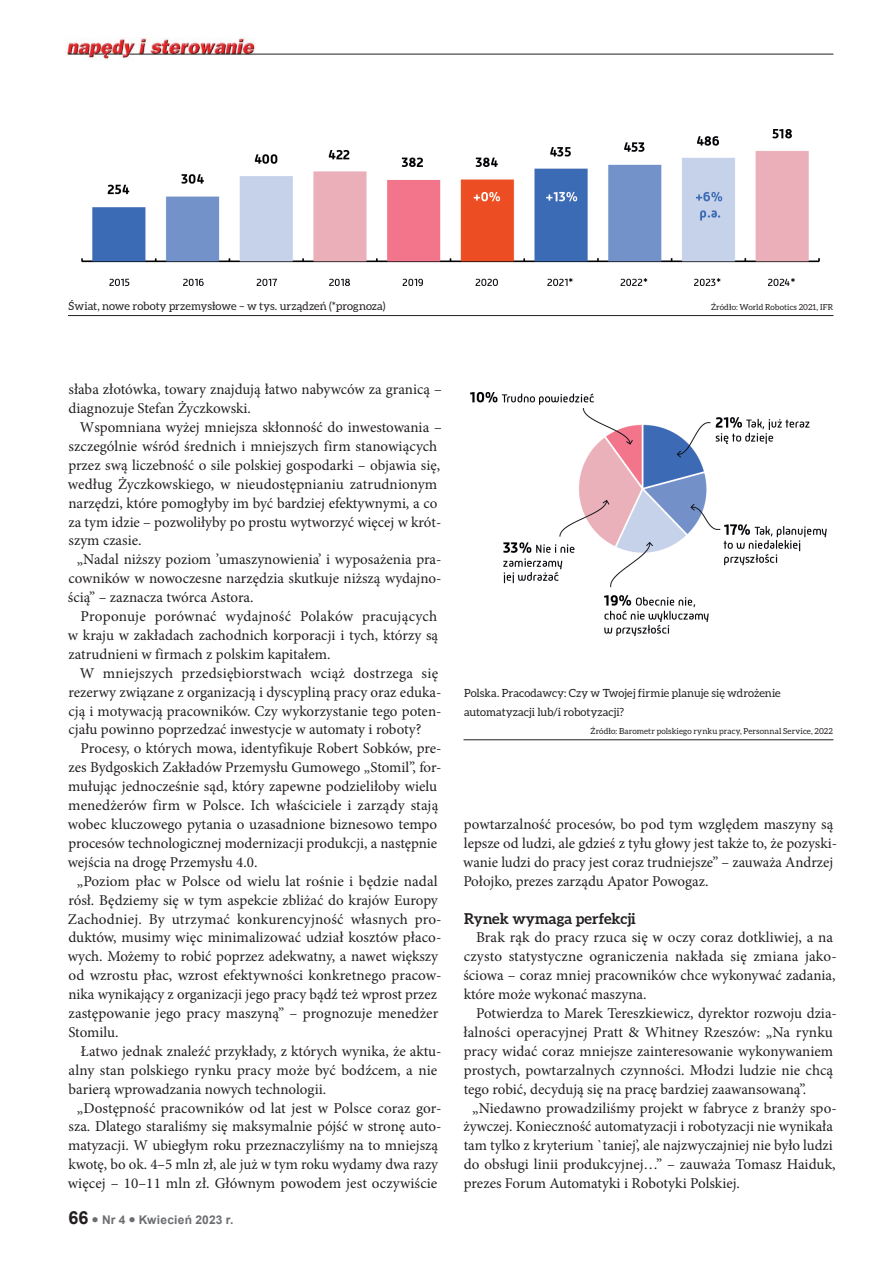
<style>
.page{position:relative;width:893px;height:1263px;background:#fff}
.page>*{position:absolute;margin:0;border:0;box-sizing:border-box;transform-origin:0 0}
.t1{font:15px/18.9px "Minion Pro";color:#231f20}
.t2{font:700 15px "Aleo";letter-spacing:.005em;color:#231f20}
.t3{font:700 12px "Arial";letter-spacing:.015em;color:#6c6d70}
.t4{font:11.25px/18.9px "Aleo";color:#231f20}
.t5{font:8.25px "Aleo";letter-spacing:.01em;color:#231f20}
.s1{font-size:18px;color:#231f20}
</style>
<div class="page">
<img style="left:66px;top:38px;width:191px;height:21px">
<hr style="left:129px;top:54px;width:704px;height:1px;background:#231f20">
<svg style="left:68px;top:54px;width:55px;height:1px"></svg>
<img style="left:470px;top:393px;width:357px;height:243px">
<hr style="left:463px;top:739px;width:370px;height:1px;background:#231f20">
<img style="left:82px;top:130px;width:738px;height:156px">
<hr style="left:68px;top:315px;width:765px;height:1px;background:#231f20">
<p class="t4" style="left:69px;top:297px;width:319px">Świat, nowe roboty przemysłowe – w tys. urządzeń (*prognoza)</p>
<p class="t5" style="left:711px;top:303px;width:124px">Źródło: World Robotics 2021, IFR</p>
<p class="t1" style="left:68px;top:380px;width:375px">słaba złotówka, towary znajdują łatwo nabywców za granicą – diagnozuje Stefan Życzkowski.</p>
<p class="t1" style="left:80px;top:418px;width:363px">Wspomniana wyżej mniejsza skłonność do inwestowania –</p>
<p class="t1" style="left:69px;top:437px;width:370px">szczególnie wśród średnich i mniejszych firm stanowiących</p>
<p class="t1" style="left:68px;top:456px;width:373px">przez swą liczebność o sile polskiej gospodarki – objawia się,</p>
<p class="t1" style="left:68px;top:475px;width:371px">według Życzkowskiego, w nieudostępnianiu zatrudnionym</p>
<p class="t1" style="left:68px;top:493px;width:370px">narzędzi, które pomogłyby im być bardziej efektywnymi, a co</p>
<p class="t1" style="left:69px;top:512px;width:374px">za tym idzie – pozwoliłyby po prostu wytworzyć więcej w krót-</p>
<p class="t1" style="left:69px;top:531px;width:74px">szym czasie.</p>
<p class="t1" style="left:77px;top:550px;width:366px">„Nadal niższy poziom ’umaszynowienia’ i wyposażenia pra-</p>
<p class="t1" style="left:68px;top:569px;width:375px">cowników w nowoczesne narzędzia skutkuje niższą wydajno-</p>
<p class="t1" style="left:68px;top:588px;width:187px">ścią” – zaznacza twórca Astora.</p>
<p class="t1" style="left:81px;top:607px;width:358px">Proponuje porównać wydajność Polaków pracujących</p>
<p class="t1" style="left:68px;top:626px;width:372px">w kraju w zakładach zachodnich korporacji i tych, którzy są</p>
<p class="t1" style="left:69px;top:645px;width:263px">zatrudnieni w firmach z polskim kapitałem.</p>
<p class="t1" style="left:80px;top:664px;width:360px">W mniejszych przedsiębiorstwach wciąż dostrzega się</p>
<p class="t1" style="left:68px;top:682px;width:375px">rezerwy związane z organizacją i dyscypliną pracy oraz eduka-</p>
<p class="t1" style="left:68px;top:701px;width:375px">cją i motywacją pracowników. Czy wykorzystanie tego poten-</p>
<p class="t1" style="left:68px;top:720px;width:354px">cjału powinno poprzedzać inwestycje w automaty i roboty?</p>
<p class="t1" style="left:81px;top:739px;width:362px">Procesy, o których mowa, identyfikuje Robert Sobków, pre-</p>
<p class="t1" style="left:69px;top:758px;width:374px">zes Bydgoskich Zakładów Przemysłu Gumowego „Stomil”, for-</p>
<p class="t1" style="left:68px;top:777px;width:370px">mułując jednocześnie sąd, który zapewne podzieliłoby wielu</p>
<p class="t1" style="left:68px;top:796px;width:372px">menedżerów firm w Polsce. Ich właściciele i zarządy stają</p>
<p class="t1" style="left:68px;top:815px;width:371px">wobec kluczowego pytania o uzasadnione biznesowo tempo</p>
<p class="t1" style="left:68px;top:834px;width:370px">procesów technologicznej modernizacji produkcji, a następnie</p>
<p class="t1" style="left:68px;top:853px;width:191px">wejścia na drogę Przemysłu 4.0.</p>
<p class="t1" style="left:77px;top:871px;width:362px">„Poziom płac w Polsce od wielu lat rośnie i będzie nadal</p>
<p class="t1" style="left:68px;top:890px;width:371px">rósł. Będziemy się w tym aspekcie zbliżać do krajów Europy</p>
<p class="t1" style="left:68px;top:909px;width:375px">Zachodniej. By utrzymać konkurencyjność własnych pro-</p>
<p class="t1" style="left:68px;top:928px;width:375px">duktów, musimy więc minimalizować udział kosztów płaco-</p>
<p class="t1" style="left:68px;top:947px;width:372px">wych. Możemy to robić poprzez adekwatny, a nawet większy</p>
<p class="t1" style="left:68px;top:966px;width:375px">od wzrostu płac, wzrost efektywności konkretnego pracow-</p>
<p class="t1" style="left:68px;top:985px;width:370px">nika wynikający z organizacji jego pracy bądź też wprost przez</p>
<p class="t1" style="left:69px;top:1004px;width:371px">zastępowanie jego pracy maszyną” – prognozuje menedżer</p>
<p class="t1" style="left:68px;top:1023px;width:52px">Stomilu.</p>
<p class="t1" style="left:81px;top:1042px;width:362px">Łatwo jednak znaleźć przykłady, z których wynika, że aktu-</p>
<p class="t1" style="left:69px;top:1060px;width:370px">alny stan polskiego rynku pracy może być bodźcem, a nie</p>
<p class="t1" style="left:69px;top:1079px;width:259px">barierą wprowadzania nowych technologii.</p>
<p class="t1" style="left:77px;top:1098px;width:366px">„Dostępność pracowników od lat jest w Polsce coraz gor-</p>
<p class="t1" style="left:69px;top:1117px;width:374px">sza. Dlatego staraliśmy się maksymalnie pójść w stronę auto-</p>
<p class="t1" style="left:68px;top:1136px;width:371px">matyzacji. W ubiegłym roku przeznaczyliśmy na to mniejszą</p>
<p class="t1" style="left:68px;top:1155px;width:371px">kwotę, bo ok. 4–5 mln zł, ale już w tym roku wydamy dwa razy</p>
<p class="t1" style="left:68px;top:1174px;width:371px">więcej – 10–11 mln zł. Głównym powodem jest oczywiście</p>
<p class="t3" style="left:68px;top:1211px;width:166px"><span class="s1">66</span> ● Nr 4 ● Kwiecień 2023 r.</p>
<p class="t4" style="left:464px;top:683px;width:318px">Polska. Pracodawcy: Czy w Twojej firmie planuje się wdrożenie automatyzacji lub/i robotyzacji?</p>
<p class="t5" style="left:591px;top:727px;width:244px">Źródło: Barometr polskiego rynku pracy, Personnal Service, 2022</p>
<p class="t1" style="left:463px;top:815px;width:375px">powtarzalność procesów, bo pod tym względem maszyny są lepsze od ludzi, ale gdzieś z tyłu głowy jest także to, że pozyski&shy;wanie ludzi do pracy jest coraz trudniejsze” – zauważa Andrzej Połojko, prezes zarządu Apator Powogaz.</p>
<p class="t2" style="left:464px;top:909px;width:173px">Rynek wymaga perfekcji</p>
<p class="t1" style="left:463px;top:928px;width:375px;text-indent:13px">Brak rąk do pracy rzuca się w oczy coraz dotkliwiej, a na czysto statystyczne ograniczenia nakłada się zmiana jako&shy;ściowa – coraz mniej pracowników chce wykonywać zadania, które może wykonać maszyna.</p>
<p class="t1" style="left:476px;top:1004px;width:362px">Potwierdza to Marek Tereszkiewicz, dyrektor rozwoju dzia-</p>
<p class="t1" style="left:464px;top:1023px;width:371px">łalności operacyjnej Pratt &amp; Whitney Rzeszów: „Na rynku</p>
<p class="t1" style="left:464px;top:1042px;width:371px">pracy widać coraz mniejsze zainteresowanie wykonywaniem</p>
<p class="t1" style="left:464px;top:1060px;width:371px">prostych, powtarzalnych czynności. Młodzi ludzie nie chcą</p>
<p class="t1" style="left:464px;top:1079px;width:344px">tego robić, decydują się na pracę bardziej zaawansowaną”.</p>
<p class="t1" style="left:472px;top:1098px;width:366px">„Niedawno prowadziliśmy projekt w fabryce z branży spo-</p>
<p class="t1" style="left:463px;top:1117px;width:371px">żywczej. Konieczność automatyzacji i robotyzacji nie wynikała</p>
<p class="t1" style="left:464px;top:1136px;width:371px">tam tylko z kryterium `taniej’, ale najzwyczajniej nie było ludzi</p>
<p class="t1" style="left:464px;top:1155px;width:373px">do obsługi linii produkcyjnej…” – zauważa Tomasz Haiduk,</p>
<p class="t1" style="left:464px;top:1174px;width:278px">prezes Forum Automatyki i Robotyki Polskiej.</p>
</div>
